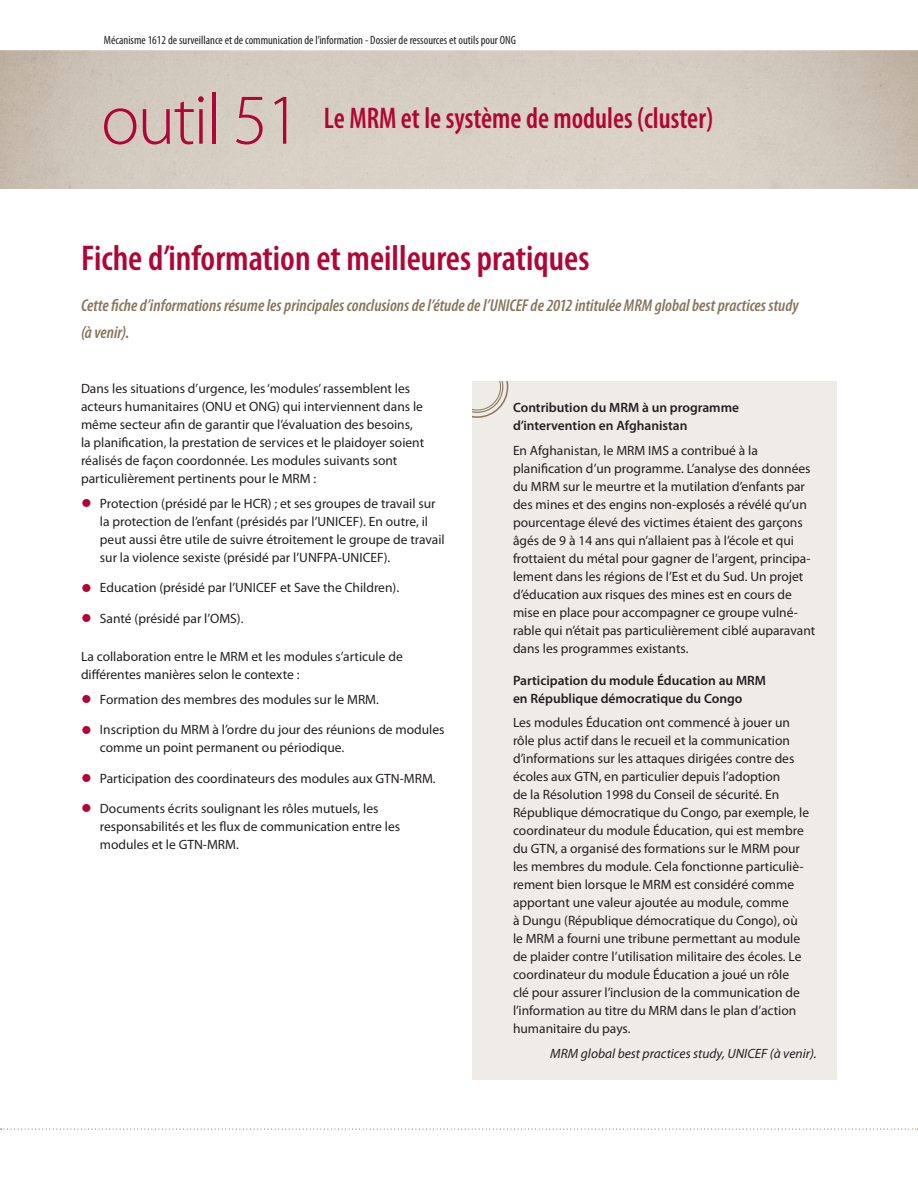
<style>
.page{position:relative;width:918px;height:1188px;background:#fff}
.page>*{position:absolute;margin:0;border:0;box-sizing:border-box;transform-origin:0 0}
.Chapter_Title-2032{font:300 72px "Myriad Pro";letter-spacing:-.03em;color:#b10535}
.Title-_Factsheet{font:600 condensed 36px "Myriad Pro";color:#b10535}
.Tool_title{font:600 condensed 30px "Myriad Pro";color:#b10535;scale:.93 1}
.FR-Intro_lines{font:italic 600 condensed 17.25px/27px "Myriad Pro";color:#88755a}
.Body{font:13.5px/18px "Myriad Pro";color:#231f20}
.t1{font:600 13.5px/18px "Myriad Pro";color:#231f20}
.t2{font:italic 13.5px "Myriad Pro";color:#231f20}
.t3{font:condensed 12px "Myriad Pro";color:#231f20}
.s1{font-size:38.25px;color:#b10535}
</style>
<div class="page">
<svg style="left:1px;top:1129px;width:917px;height:1px"></svg>
<div style="left:472px;top:382px;width:365px;height:698px;background:#efece7"></div>
<svg style="left:472px;top:382px;width:36px;height:36px"></svg>
<p class="t3" style="left:104px;top:34px;width:414px">Mécanisme 1612 de surveillance et de communication de l’information - Dossier de ressources et outils pour ONG</p>
<p class="Chapter_Title-2032" style="left:101px;top:80px;width:202px">outil 51</p>
<p class="Tool_title" style="left:324px;top:102px;width:420px">Le MRM et le système de modules (cluster)</p>
<p class="Title-_Factsheet" style="left:81px;top:238px;width:510px">Fiche d’information et meilleures pratiques</p>
<p class="FR-Intro_lines" style="left:81px;top:292px;width:719px">Cette fiche d’informations résume les principales conclusions de l’étude de l’UNICEF de 2012 intitulée MRM global best practices study (à venir).</p>
<p class="Body" style="left:81px;top:380px;width:345px">Dans les situations d’urgence, les ‘modules’ rassemblent les acteurs humanitaires (ONU et ONG) qui interviennent dans le même secteur afin de garantir que l’évaluation des besoins, la planification, la prestation de services et le plaidoyer soient réalisés de façon coordonnée. Les modules suivants sont particulièrement pertinents pour le MRM :</p>
<p class="Body" style="left:100px;top:494px;width:346px;text-indent:-19px"><span class="s1">•</span> Protection (présidé par le HCR) ; et ses groupes de travail sur la protection de l’enfant (présidés par l’UNICEF). En outre, il peut aussi être utile de suivre étroitement le groupe de travail sur la violence sexiste (présidé par l’UNFPA-UNICEF).</p>
<p class="Body" style="left:81px;top:579px;width:320px"><span class="s1">•</span> Education (présidé par l’UNICEF et Save the Children).</p>
<p class="Body" style="left:81px;top:609px;width:164px"><span class="s1">•</span> Santé (présidé par l’OMS).</p>
<p class="Body" style="left:81px;top:647px;width:323px">La collaboration entre le MRM et les modules s’articule de différentes manières selon le contexte :</p>
<p class="Body" style="left:81px;top:690px;width:299px"><span class="s1">•</span> Formation des membres des modules sur le MRM.</p>
<p class="Body" style="left:100px;top:721px;width:346px;text-indent:-19px"><span class="s1">•</span> Inscription du MRM à l’ordre du jour des réunions de modules comme un point permanent ou périodique.</p>
<p class="Body" style="left:81px;top:769px;width:356px"><span class="s1">•</span> Participation des coordinateurs des modules aux GTN-MRM.</p>
<p class="Body" style="left:100px;top:799px;width:302px;text-indent:-19px"><span class="s1">•</span> Documents écrits soulignant les rôles mutuels, les responsabilités et les flux de communication entre les modules et le GTN-MRM.</p>
<p class="t1" style="left:513px;top:399px;width:228px">Contribution du MRM à un programme d’intervention en Afghanistan</p>
<p class="Body" style="left:513px;top:441px;width:304px">En Afghanistan, le MRM IMS a contribué à la planification d’un programme. L’analyse des données du MRM sur le meurtre et la mutilation d’enfants par des mines et des engins non-explosés a révélé qu’un pourcentage élevé des victimes étaient des garçons âgés de 9 à 14 ans qui n’allaient pas à l’école et qui frottaient du métal pour gagner de l’argent, principa&shy;lement dans les régions de l’Est et du Sud. Un projet d’éducation aux risques des mines est en cours de mise en place pour accompagner ce groupe vulné&shy;rable qui n’était pas particulièrement ciblé auparavant dans les programmes existants.</p>
<p class="t1" style="left:513px;top:671px;width:255px">Participation du module Éducation au MRM en République démocratique du Congo</p>
<p class="Body" style="left:513px;top:714px;width:298px">Les modules Éducation ont commencé à jouer un rôle plus actif dans le recueil et la communication d’informations sur les attaques dirigées contre des écoles aux GTN, en particulier depuis l’adoption<br>de la Résolution 1998 du Conseil de sécurité. En République démocratique du Congo, par exemple, le coordinateur du module Éducation, qui est membre du GTN, a organisé des formations sur le MRM pour les membres du module. Cela fonctionne particuliè&shy;rement bien lorsque le MRM est considéré comme apportant une valeur ajoutée au module, comme<br>à Dungu (République démocratique du Congo), où le MRM a fourni une tribune permettant au module de plaider contre l’utilisation militaire des écoles. Le coordinateur du module Éducation a joué un rôle<br>clé pour assurer l’inclusion de la communication de l’information au titre du MRM dans le plan d’action humanitaire du pays.</p>
<p class="t2" style="left:550px;top:1046px;width:268px">MRM global best practices study, UNICEF (à venir).</p>
</div>
